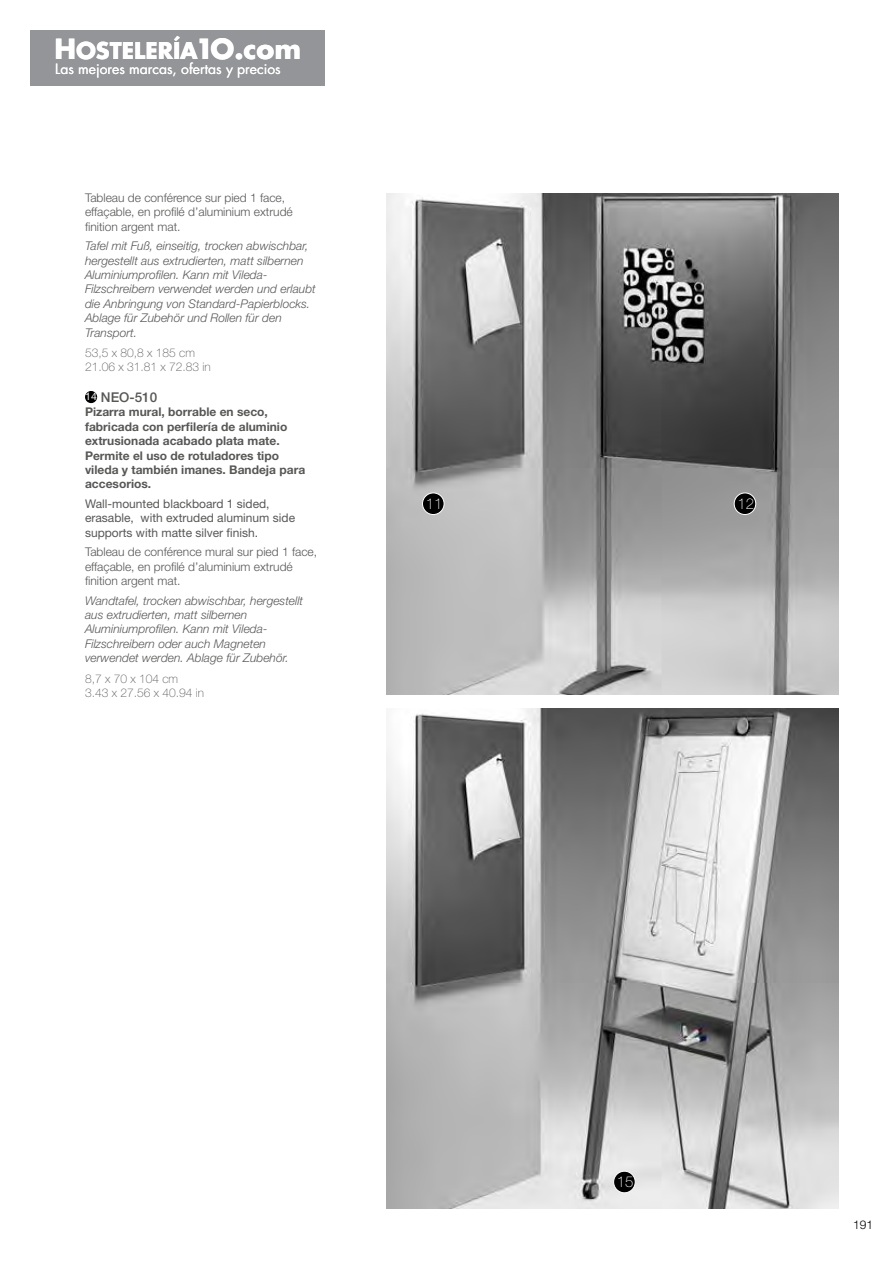
<style>
.page{position:relative;width:893px;height:1263px;background:#fff}
.page>*{position:absolute;margin:0;border:0;box-sizing:border-box;transform-origin:0 0}
.t1{font:700 22.5px "Futura Std";color:#fff}
.t2{font:100 15px "Helvetica Neue LT Std";color:#fff}
.t3{font:13.8px "Futura Std";color:#fff}
.t4{font:500 13.5px "Helvetica Neue LT Std";color:#575756}
.t5{font:italic 300 12px/14.4px "Helvetica Neue LT Std";color:#575756}
.t6{font:300 12px/14.4px "Helvetica Neue LT Std";color:#575756}
.t7{font:700 12px/14.4px "Helvetica Neue LT Std";color:#575756}
.t8{font:12px/14.4px "Helvetica Neue LT Std";color:#575756}
.t9{font:100 12px/14.4px "Helvetica Neue LT Std";color:#575756}
.t10{font:300 12px "Helvetica Neue LT Std";color:#000}
.s1{font-size:27px}
.s2{font-weight:400;font-size:10.5px;color:#fff}
</style>
<div class="page">
<div style="left:86px;top:392px;width:10px;height:10px;background:#000;border-radius:50%"></div>
<div style="left:85px;top:391px;width:12px;height:12px;border:2px solid #000;border-radius:50%"></div>
<img style="left:387px;top:193px;width:452px;height:501px">
<img style="left:387px;top:708px;width:452px;height:501px">
<div style="left:734px;top:493px;width:22px;height:21px;background:#000;border-radius:50%"></div>
<div style="left:734px;top:493px;width:22px;height:22px;border:1px solid #fff;border-radius:50%"></div>
<div style="left:614px;top:1171px;width:21px;height:22px;background:#000;border-radius:50%"></div>
<div style="left:613px;top:1171px;width:22px;height:22px;border:1px solid #fff;border-radius:50%"></div>
<div style="left:422px;top:493px;width:22px;height:21px;background:#000;border-radius:50%"></div>
<div style="left:422px;top:493px;width:22px;height:22px;border:1px solid #fff;border-radius:50%"></div>
<div style="left:30px;top:30px;width:294px;height:55px;background:#939598"></div>
<h1 class="t1" style="left:54px;top:38px;width:248px"><span class="s1">H</span>OSTELERÍA<span class="s1">1O.com</span></h1>
<p class="t3" style="left:55px;top:62px;width:227px">Las mejores marcas, ofertas y precios</p>
<p class="t6" style="left:85px;top:190px;width:209px">Tableau de conférence sur pied 1 face, effaçable, en profilé d’aluminium extrudé finition argent mat.</p>
<p class="t5" style="left:85px;top:239px;width:232px">Tafel mit Fuß, einseitig, trocken abwischbar, hergestellt aus extrudierten, matt silbernen Aluminiumprofilen. Kann mit Vileda-Filzschreibern verwendet werden und erlaubt die Anbringung von Standard-Papierblocks.<br>Ablage für Zubehör und Rollen für den Transport.</p>
<p class="t9" style="left:85px;top:346px;width:127px">53,5 x 80,8 x 185 cm<br>21.06 x 31.81 x 72.83 in</p>
<p class="t4" style="left:85px;top:389px;width:73px"><span class="s2">14</span> NEO-510</p>
<p class="t7" style="left:85px;top:405px;width:222px">Pizarra mural, borrable en seco, fabricada con perfilería de aluminio extrusionada acabado plata mate.<br>Permite el uso de rotuladores tipo vileda y también imanes. Bandeja para accesorios.</p>
<p class="t8" style="left:85px;top:496px;width:212px">Wall-mounted blackboard 1 sided, erasable, with extruded aluminum side supports with matte silver finish.</p>
<p class="t6" style="left:85px;top:544px;width:234px">Tableau de conférence mural sur pied 1 face, effaçable, en profilé d’aluminium extrudé finition argent mat.</p>
<p class="t5" style="left:85px;top:593px;width:220px">Wandtafel, trocken abwischbar, hergestellt aus extrudierten, matt silbernen Aluminiumprofilen. Kann mit Vileda-Filzschreibern oder auch Magneten verwendet werden. Ablage für Zubehör.</p>
<p class="t9" style="left:85px;top:671px;width:120px">8,7 x 70 x 104 cm<br>3.43 x 27.56 x 40.94 in</p>
<p class="t2" style="left:426px;top:495px;width:18px">11</p>
<p class="t2" style="left:737px;top:495px;width:18px">12</p>
<p class="t2" style="left:617px;top:1173px;width:18px">15</p>
<p class="t10" style="left:853px;top:1217px;width:21px">191</p>
</div>
